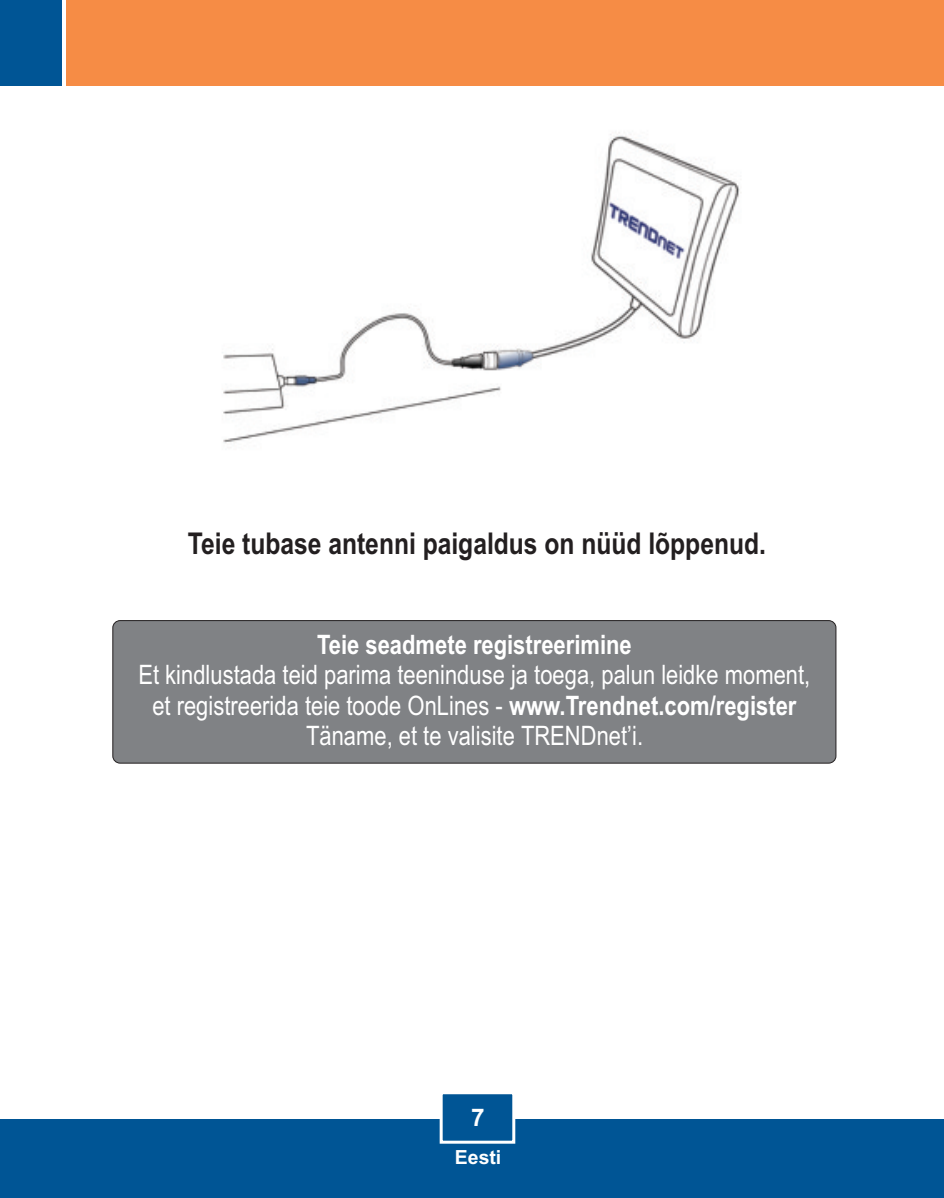
<style>
.page{position:relative;width:944px;height:1198px;background:#fff}
.page>*{position:absolute;margin:0;border:0;box-sizing:border-box;transform-origin:0 0}
.t1{font:700 30px "Arial Narrow";color:#231f20}
.t2{font:26.7px/30.6px "Arial Narrow";color:#fff;text-align:center}
.t3{font:700 26.7px "Arial Narrow";color:#fff}
.t4{font:700 24.3px "Arial";color:#fff}
.t5{font:700 19.5px "Arial";color:#fff}
.s1{font-weight:700}
</style>
<div class="page">
<div style="left:0;top:1119px;width:944px;height:79px;background:#005595"></div>
<div style="left:66px;top:0;width:878px;height:86px;background:#f68c45"></div>
<div style="left:0;top:0;width:62px;height:86px;background:#005595"></div>
<svg style="left:439px;top:1094px;width:77px;height:50px"></svg>
<img style="left:222px;top:132px;width:519px;height:311px">
<div style="left:112px;top:620px;width:724px;height:143px;background:#808285;border:1px solid #231f20;border-radius:7px"></div>
<p class="t1" style="left:188px;top:532px;width:579px">Teie tubase antenni paigaldus on nüüd lõppenud.</p>
<p class="t3" style="left:317px;top:634px;width:316px">Teie seadmete registreerimine</p>
<p class="t2" style="left:138px;top:662px;width:673px">Et kindlustada teid parima teeninduse ja toega, palun leidke moment, et registreerida teie toode OnLines - <span class="s1">www.Trendnet.com/register<br></span>Täname, et te valisite TRENDnet’i.</p>
<p class="t4" style="left:471px;top:1108px;width:15px">7</p>
<p class="t5" style="left:455px;top:1150px;width:48px">Eesti</p>
</div>
